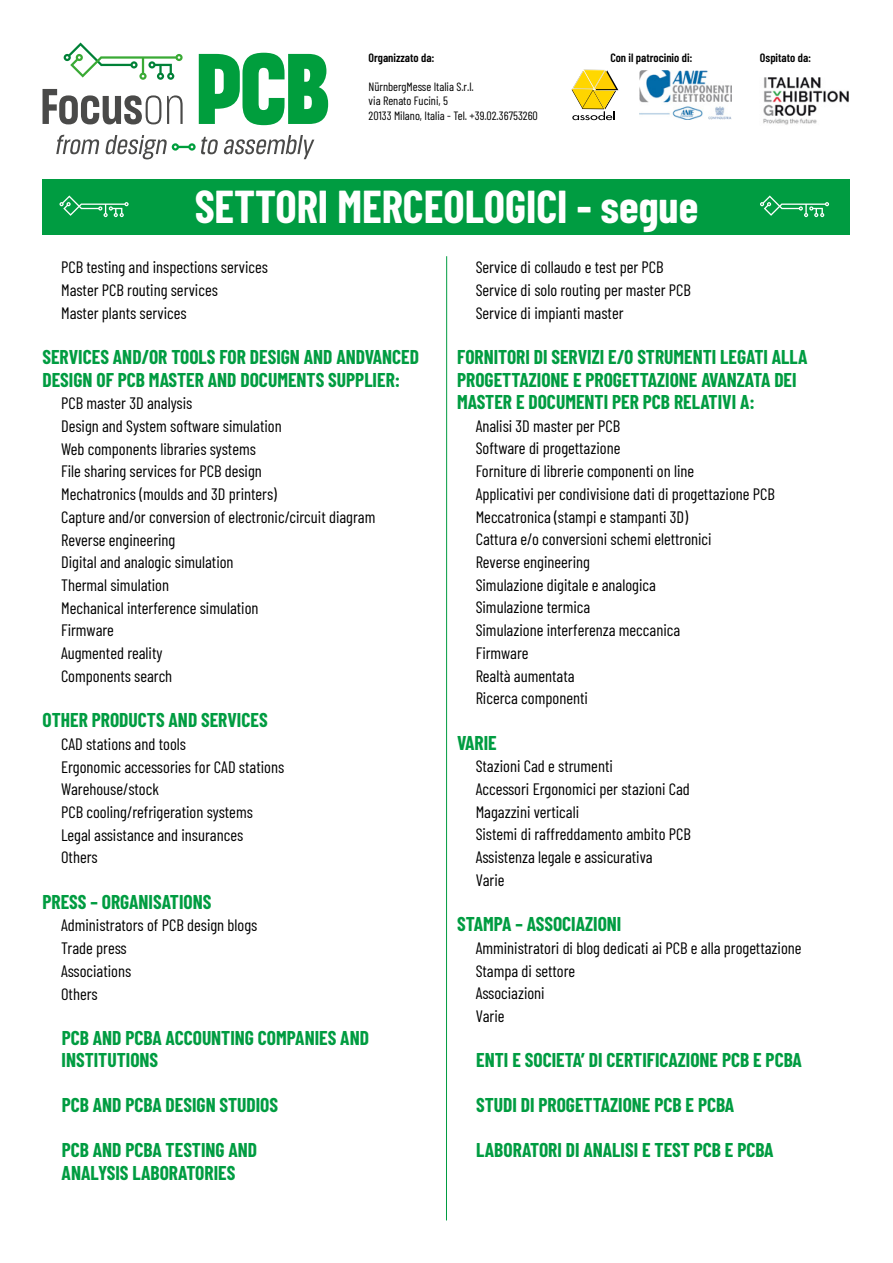
<style>
.page{position:relative;width:893px;height:1263px;background:#fff}
.page>*{position:absolute;margin:0;border:0;box-sizing:border-box;transform-origin:0 0}
.t1{font:700 45px "Barlow Condensed";color:#fff}
.t2{font:700 19.5px/22.5px "Barlow Condensed";color:#009c41}
.t3{font:16.5px/22.6px "Barlow Condensed";color:#000}
.t4{font:12px/14.4px "Barlow Condensed";color:#000}
.t5{font:600 12px "Barlow Condensed";color:#000}
</style>
<div class="page">
<div style="left:43px;top:179px;width:807px;height:56px;background:#009c41"></div>
<hr style="left:446px;top:256px;width:1px;height:964px;background:#009c41">
<svg style="left:59px;top:195px;width:70px;height:22px"></svg>
<svg style="left:760px;top:195px;width:69px;height:22px"></svg>
<svg style="left:199px;top:53px;width:129px;height:72px"></svg>
<svg style="left:64px;top:43px;width:119px;height:37px"></svg>
<svg style="left:43px;top:89px;width:118px;height:35px"></svg>
<svg style="left:167px;top:95px;width:16px;height:29px"></svg>
<svg style="left:56px;top:135px;width:43px;height:19px"></svg>
<svg style="left:224px;top:135px;width:90px;height:24px"></svg>
<svg style="left:105px;top:135px;width:113px;height:24px"></svg>
<img style="left:763px;top:77px;width:86px;height:48px">
<img style="left:640px;top:70px;width:92px;height:50px">
<svg style="left:572px;top:70px;width:46px;height:50px"></svg>
<p class="t5" style="left:369px;top:49px;width:67px">Organizzato da:</p>
<p class="t4" style="left:369px;top:78px;width:171px">NürnbergMesse Italia S.r.l.<br>via Renato Fucini, 5<br>20133 Milano, Italia - Tel. +39.02.36753260</p>
<p class="t5" style="left:610px;top:49px;width:84px">Con il patrocinio di:</p>
<p class="t5" style="left:760px;top:49px;width:53px">Ospitato da:</p>
<h1 class="t1" style="left:195px;top:175px;width:505px">SETTORI MERCEOLOGICI - segue</h1>
<p class="t3" style="left:61px;top:255px;width:208px">PCB testing and inspections services<br>Master PCB routing services<br>Master plants services</p>
<p class="t2" style="left:43px;top:345px;width:378px">SERVICES AND/OR TOOLS FOR DESIGN AND ANDVANCED<br>DESIGN OF PCB MASTER AND DOCUMENTS SUPPLIER:</p>
<p class="t3" style="left:61px;top:391px;width:316px">PCB master 3D analysis<br>Design and System software simulation<br>Web components libraries systems<br>File sharing services for PCB design<br>Mechatronics (moulds and 3D printers)<br>Capture and/or conversion of electronic/circuit diagram<br>Reverse engineering<br>Digital and analogic simulation<br>Thermal simulation<br>Mechanical interference simulation<br>Firmware<br>Augmented reality<br>Components search</p>
<p class="t2" style="left:43px;top:708px;width:227px">OTHER PRODUCTS AND SERVICES</p>
<p class="t3" style="left:61px;top:731px;width:225px">CAD stations and tools<br>Ergonomic accessories for CAD stations<br>Warehouse/stock<br>PCB cooling/refrigeration systems<br>Legal assistance and insurances<br>Others</p>
<p class="t2" style="left:43px;top:889px;width:170px">PRESS – ORGANISATIONS</p>
<p class="t3" style="left:61px;top:913px;width:198px">Administrators of PCB design blogs<br>Trade press<br>Associations<br>Others</p>
<p class="t2" style="left:62px;top:1025px;width:309px">PCB AND PCBA ACCOUNTING COMPANIES AND<br>INSTITUTIONS</p>
<p class="t2" style="left:62px;top:1093px;width:218px">PCB AND PCBA DESIGN STUDIOS</p>
<p class="t2" style="left:62px;top:1138px;width:197px">PCB AND PCBA TESTING AND<br>ANALYSIS LABORATORIES</p>
<p class="t3" style="left:476px;top:255px;width:217px">Service di collaudo e test per PCB<br>Service di solo routing per master PCB<br>Service di impianti master</p>
<p class="t2" style="left:457px;top:345px;width:352px">FORNITORI DI SERVIZI E/O STRUMENTI LEGATI ALLA<br>PROGETTAZIONE E PROGETTAZIONE AVANZATA DEI<br>MASTER E DOCUMENTI PER PCB RELATIVI A:</p>
<p class="t3" style="left:476px;top:413px;width:301px">Analisi 3D master per PCB<br>Software di progettazione<br>Forniture di librerie componenti on line<br>Applicativi per condivisione dati di progettazione PCB<br>Meccatronica (stampi e stampanti 3D)<br>Cattura e/o conversioni schemi elettronici<br>Reverse engineering<br>Simulazione digitale e analogica<br>Simulazione termica<br>Simulazione interferenza meccanica<br>Firmware<br>Realtà aumentata<br>Ricerca componenti</p>
<p class="t2" style="left:457px;top:730px;width:41px">VARIE</p>
<p class="t3" style="left:476px;top:754px;width:217px">Stazioni Cad e strumenti<br>Accessori Ergonomici per stazioni Cad<br>Magazzini verticali<br>Sistemi di raffreddamento ambito PCB<br>Assistenza legale e assicurativa<br>Varie</p>
<p class="t2" style="left:457px;top:912px;width:166px">STAMPA – ASSOCIAZIONI</p>
<p class="t3" style="left:476px;top:935px;width:327px">Amministratori di blog dedicati ai PCB e alla progettazione<br>Stampa di settore<br>Associazioni<br>Varie</p>
<p class="t2" style="left:476px;top:1048px;width:327px">ENTI E SOCIETA’ DI CERTIFICAZIONE PCB E PCBA</p>
<p class="t2" style="left:476px;top:1093px;width:260px">STUDI DI PROGETTAZIONE PCB E PCBA</p>
<p class="t2" style="left:476px;top:1138px;width:299px">LABORATORI DI ANALISI E TEST PCB E PCBA</p>
</div>
